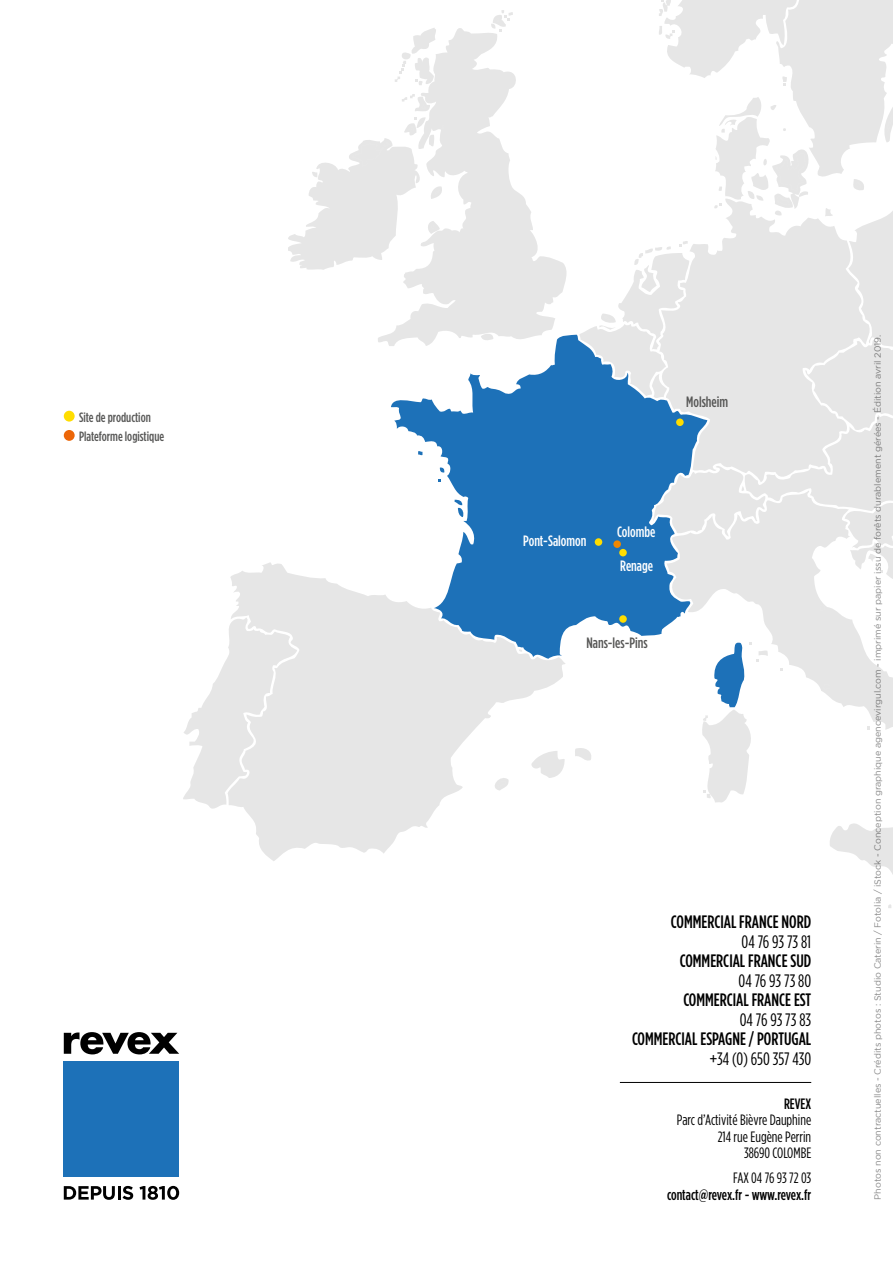
<style>
.page{position:relative;width:893px;height:1263px;background:#fff}
.page>*{position:absolute;margin:0;border:0;box-sizing:border-box;transform-origin:0 0}
.t1{font:500 18px "Gotham Condensed";color:#000}
.t2{font:18px "Gotham Condensed";color:#000}
.t3{font:15px/16.5px "Gotham Condensed";color:#000;text-align:right}
.t4{font:500 15px "Gotham Condensed";letter-spacing:-.005em;color:#000}
.t5{font:500 15px "Gotham Condensed";color:#fff}
.t6{font:500 15px "Gotham Condensed";color:#575756}
.t7{font:500 13.5px/19.2px "Gotham Condensed";color:#575756}
.t8{font:9px "Gotham";color:#878787}
</style>
<div class="page">
<div style="left:64px;top:1061px;width:115px;height:116px;background:#1d71b8"></div>
<svg style="left:64px;top:1032px;width:115px;height:22px"></svg>
<svg style="left:64px;top:1186px;width:69px;height:14px"></svg>
<svg style="left:140px;top:1186px;width:39px;height:14px"></svg>
<hr style="left:620px;top:1082px;width:191px;height:1px;background:#000">
<svg style="left:491px;top:10px;width:22px;height:18px"></svg>
<svg style="left:715px;top:634px;width:178px;height:169px"></svg>
<svg style="left:183px;top:659px;width:44px;height:150px"></svg>
<svg style="left:824px;top:684px;width:5px;height:5px"></svg>
<svg style="left:575px;top:748px;width:16px;height:13px"></svg>
<svg style="left:702px;top:641px;width:66px;height:161px"></svg>
<svg style="left:830px;top:823px;width:63px;height:51px"></svg>
<svg style="left:391px;top:335px;width:316px;height:324px;fill:#1d71b8"></svg>
<svg style="left:227px;top:562px;width:339px;height:299px;fill:#e6e6e6"></svg>
<svg style="left:378px;top:28px;width:189px;height:318px;fill:#e6e6e6"></svg>
<svg style="left:579px;top:0;width:314px;height:634px"></svg>
<svg style="left:288px;top:117px;width:156px;height:153px"></svg>
<svg style="left:481px;top:334px;width:12px;height:6px"></svg>
<div style="left:64px;top:411px;width:11px;height:11px;background:#fd0;border-radius:50%"></div>
<div style="left:64px;top:430px;width:11px;height:11px;background:#ec6608;border-radius:50%"></div>
<div style="left:595px;top:538px;width:7px;height:8px;background:#fd0;border-radius:50%"></div>
<div style="left:619px;top:549px;width:8px;height:7px;background:#fd0;border-radius:50%"></div>
<div style="left:613px;top:540px;width:8px;height:8px;background:#f18700;border-radius:50%"></div>
<div style="left:676px;top:418px;width:8px;height:8px;background:#fd0;border-radius:50%"></div>
<div style="left:619px;top:615px;width:8px;height:8px;background:#fd0;border-radius:50%"></div>
<h3 class="t7" style="left:79px;top:407px;width:87px">Site de production<br>Plateforme logistique</h3>
<h2 class="t6" style="left:686px;top:394px;width:44px">Molsheim</h2>
<h2 class="t5" style="left:523px;top:532px;width:65px">Pont-Salomon</h2>
<h2 class="t5" style="left:617px;top:524px;width:40px">Colombe</h2>
<h2 class="t5" style="left:620px;top:557px;width:34px">Renage</h2>
<h2 class="t6" style="left:586px;top:635px;width:63px">Nans-les-Pins</h2>
<h1 class="t1" style="left:671px;top:912px;width:142px">COMMERCIAL FRANCE NORD</h1>
<h1 class="t2" style="left:741px;top:932px;width:71px">04 76 93 73 81</h1>
<h1 class="t1" style="left:680px;top:951px;width:133px">COMMERCIAL FRANCE SUD</h1>
<h1 class="t2" style="left:739px;top:971px;width:74px">04 76 93 73 80</h1>
<h1 class="t1" style="left:683px;top:990px;width:129px">COMMERCIAL FRANCE EST</h1>
<h1 class="t2" style="left:740px;top:1010px;width:73px">04 76 93 73 83</h1>
<h1 class="t1" style="left:632px;top:1029px;width:181px">COMMERCIAL ESPAGNE / PORTUGAL</h1>
<h1 class="t2" style="left:710px;top:1049px;width:103px">+34 (0) 650 357 430</h1>
<h2 class="t4" style="left:784px;top:1095px;width:29px">REVEX</h2>
<h2 class="t3" style="left:677px;top:1111px;width:136px">Parc d’Activité Bièvre Dauphine<br>214 rue Eugène Perrin<br>38690 COLOMBE</h2>
<h2 class="t3" style="left:733px;top:1169px;width:79px">FAX 04 76 93 72 03</h2>
<h2 class="t4" style="left:667px;top:1186px;width:146px">contact@revex.fr - www.revex.fr</h2>
<p class="t8" style="left:872px;top:1200px;width:867px;rotate:-90deg">Photos non contractuelles - Crédits photos : Studio Caterin / Fotolia / iStock - Conception graphique agencevirgul.com - imprimé sur papier issu de forêts durablement gérées - Édition avril 2019.</p>
</div>
